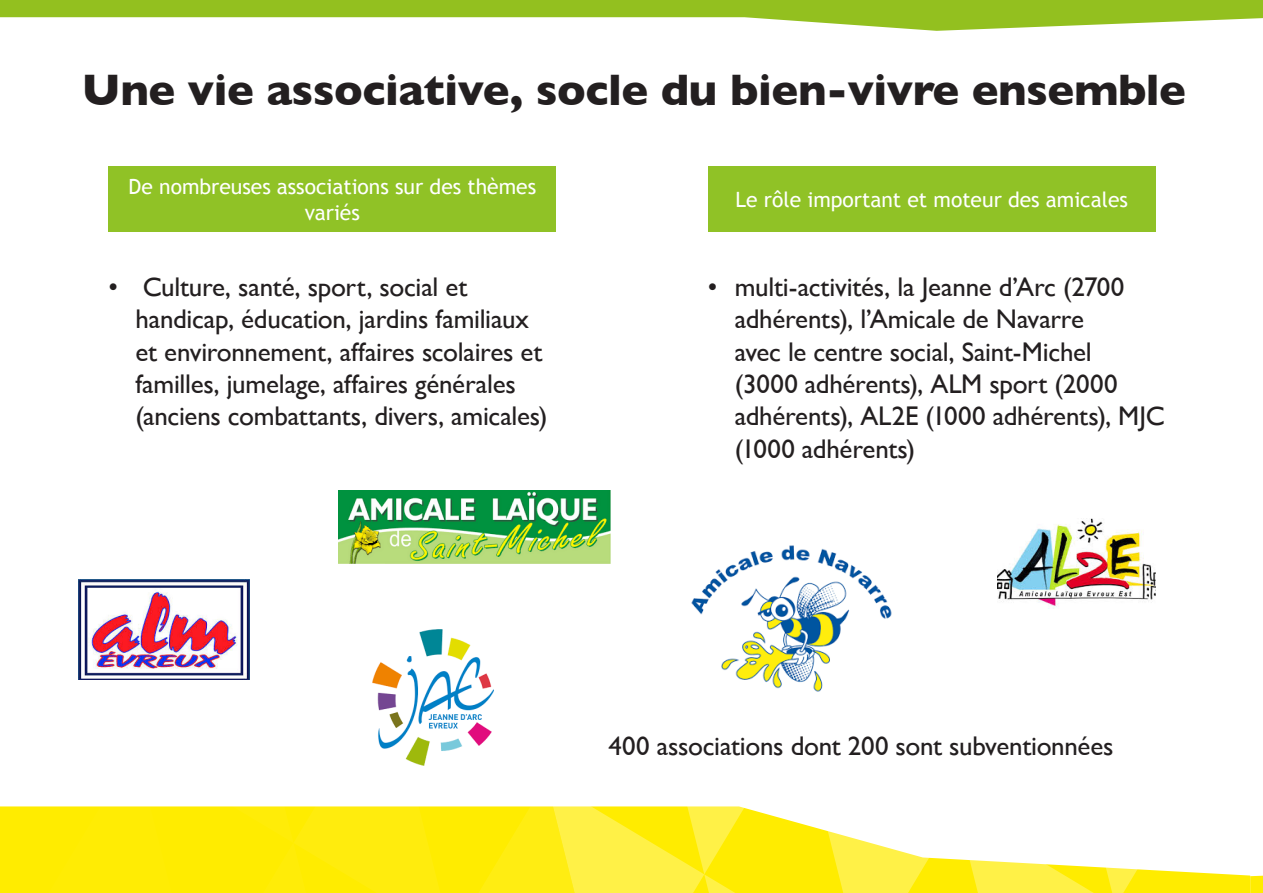
<style>
.page{position:relative;width:1263px;height:893px;background:#fff}
.page>*{position:absolute;margin:0;border:0;box-sizing:border-box;transform-origin:0 0}
.t1{font:700 45px "Gill Sans";letter-spacing:-.01em;color:#231f20}
.t2{font:27px/32.4px "Gill Sans";letter-spacing:-.01em;color:#231f20}
.t3{font:21px/25.2px "Trebuchet MS";color:#fff;text-align:center}
</style>
<div class="page">
<svg style="left:0;top:806px;width:1250px;height:87px"></svg>
<svg style="left:1250px;top:876px;width:13px;height:17px"></svg>
<svg style="left:0;top:0;width:1246px;height:31px;fill:#93c01f"></svg>
<svg style="left:1246px;top:0;width:17px;height:19px"></svg>
<svg style="left:41px;top:806px;width:1129px;height:87px"></svg>
<div style="left:108px;top:166px;width:448px;height:66px;background:#90c226"></div>
<div style="left:708px;top:166px;width:448px;height:66px;background:#90c226"></div>
<img style="left:79px;top:579px;width:171px;height:101px">
<img style="left:338px;top:491px;width:272px;height:73px">
<img style="left:691px;top:545px;width:201px;height:147px">
<img style="left:372px;top:630px;width:121px;height:135px">
<img style="left:997px;top:518px;width:159px;height:91px">
<p class="t1" style="left:82px;top:63px;width:1105px">Une vie associative, socle du bien-vivre ensemble</p>
<p class="t3" style="left:128px;top:174px;width:409px">De nombreuses associations sur des thèmes variés</p>
<p class="t3" style="left:735px;top:187px;width:394px">Le rôle important et moteur des amicales</p>
<p class="t2" style="left:135px;top:270px;width:414px;text-indent:-27px">• Culture, santé, sport, social et handicap, éducation, jardins familiaux et environnement, affaires scolaires et familles, jumelage, affaires générales (anciens combattants, divers, amicales)</p>
<p class="t2" style="left:735px;top:270px;width:432px;text-indent:-27px">• multi-activités, la Jeanne d’Arc (2700 adhérents), l’Amicale de Navarre<br>avec le centre social, Saint-Michel<br>(3000 adhérents), ALM sport (2000 adhérents), AL2E (1000 adhérents), MJC (1000 adhérents)</p>
<p class="t2" style="left:608px;top:729px;width:506px">400 associations dont 200 sont subventionnées</p>
</div>
